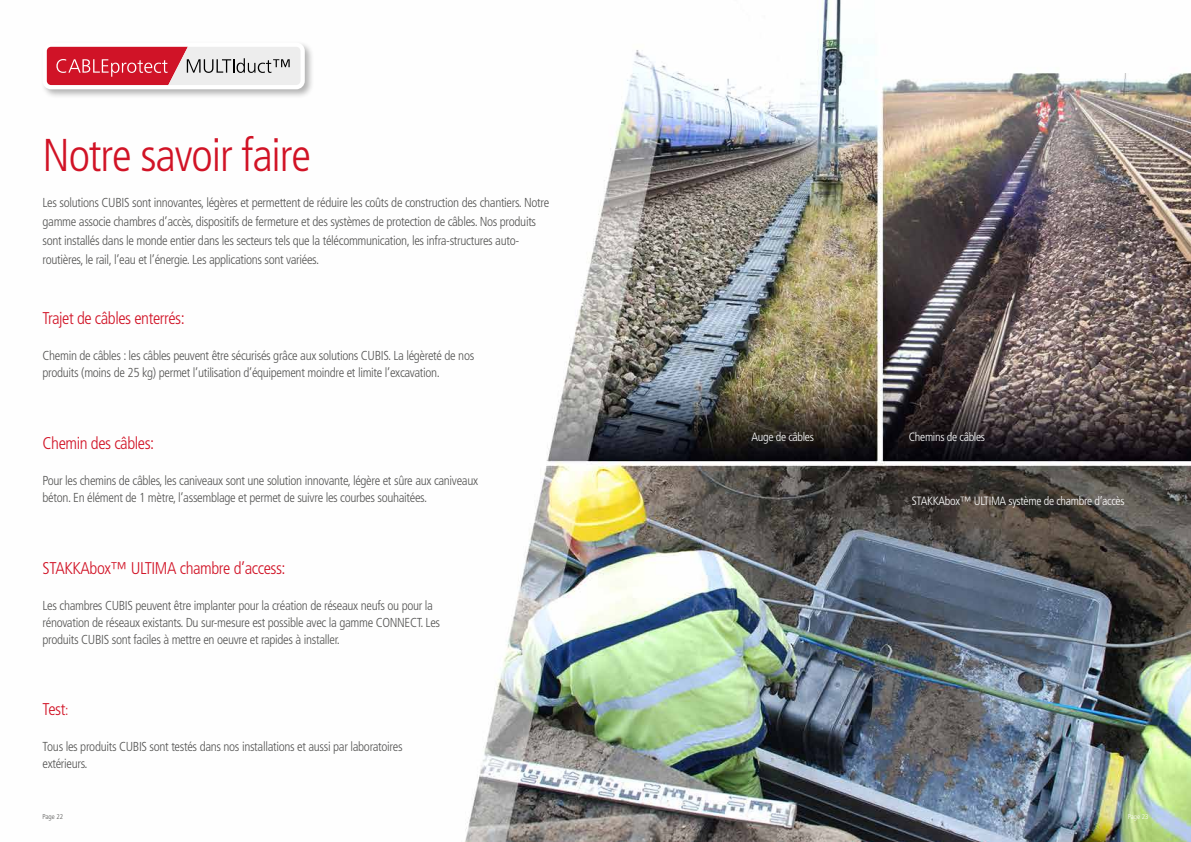
<style>
.page{position:relative;width:1191px;height:842px;background:#fff}
.page>*{position:absolute;margin:0;border:0;box-sizing:border-box;transform-origin:0 0}
.t1{font:300 condensed 46px "Frutiger";letter-spacing:-.025em;color:#d11326}
.t2{font:300 condensed 17px "Frutiger";letter-spacing:-.025em;color:#d11326}
.t3{font:300 condensed 13px/17px "Frutiger";letter-spacing:-.025em;color:#575756}
.t4{font:300 condensed 12px "Frutiger";letter-spacing:-.025em;color:#fff}
.t5{font:300 condensed 7px "Frutiger";color:#575756}
.t6{font:300 condensed 7px "Frutiger";color:#fff}
.s1{font-size:14px}
</style>
<div class="page">
<img style="left:465px;top:0;width:726px;height:842px">
<div style="left:41px;top:41px;width:274px;height:58px;background:#000;opacity:.3"></div>
<div style="left:43px;top:43px;width:262px;height:46px;background:#fff;border-radius:9px"></div>
<svg style="left:47px;top:47px;width:253px;height:38px;background:#d77c86"></svg>
<h1 class="t1" style="left:43px;top:129px;width:270px">Notre savoir faire</h1>
<p class="t3" style="left:43px;top:193px;width:508px;line-height:19px">Les solutions CUBIS sont innovantes, légères et permettent de réduire les coûts de construction des chantiers. Notre gamme associe chambres d’accès, dispositifs de fermeture et des systèmes de protection de câbles. Nos produits sont installés dans le monde entier dans les secteurs tels que la télécommunication, les infra-structures auto&shy;routières, le rail, l’eau et l’énergie. Les applications sont variées.</p>
<h2 class="t2" style="left:43px;top:309px;width:144px">Trajet de câbles enterrés:</h2>
<p class="t3" style="left:43px;top:347px;width:433px">Chemin de câbles : les câbles peuvent être sécurisés grâce aux solutions CUBIS. La légèreté de nos produits (moins de 25 kg) permet l’utilisation d’équipement moindre et limite l’excavation.</p>
<h2 class="t2" style="left:43px;top:433px;width:113px">Chemin des câbles:</h2>
<p class="t3" style="left:43px;top:472px;width:437px">Pour les chemins de câbles, les caniveaux sont une solution innovante, légère et sûre aux caniveaux béton. En élément de 1 mètre, l’assemblage et permet de suivre les courbes souhaitées.</p>
<h2 class="t2" style="left:43px;top:558px;width:245px">STAKKAbox™ ULTIMA chambre d’access:</h2>
<p class="t3" style="left:43px;top:597px;width:399px">Les chambres CUBIS peuvent être implanter pour la création de réseaux neufs ou pour la rénovation de réseaux existants. Du sur-mesure est possible avec la gamme CONNECT. Les produits CUBIS sont faciles à mettre en oeuvre et rapides à installer.</p>
<h2 class="t2" style="left:43px;top:700px;width:27px">Test<span class="s1">:</span></h2>
<p class="t3" style="left:43px;top:738px;width:361px">Tous les produits CUBIS sont testés dans nos installations et aussi par laboratoires extérieurs.</p>
<p class="t4" style="left:751px;top:430px;width:64px">Auge de câbles</p>
<p class="t4" style="left:909px;top:430px;width:78px">Chemins de câbles</p>
<p class="t4" style="left:911px;top:494px;width:214px">STAKKAbox™ ULTIMA système de chambre d’accès</p>
<p class="t5" style="left:43px;top:812px;width:22px">Page 22</p>
<p class="t6" style="left:1127px;top:812px;width:22px">Page 23</p>
</div>
